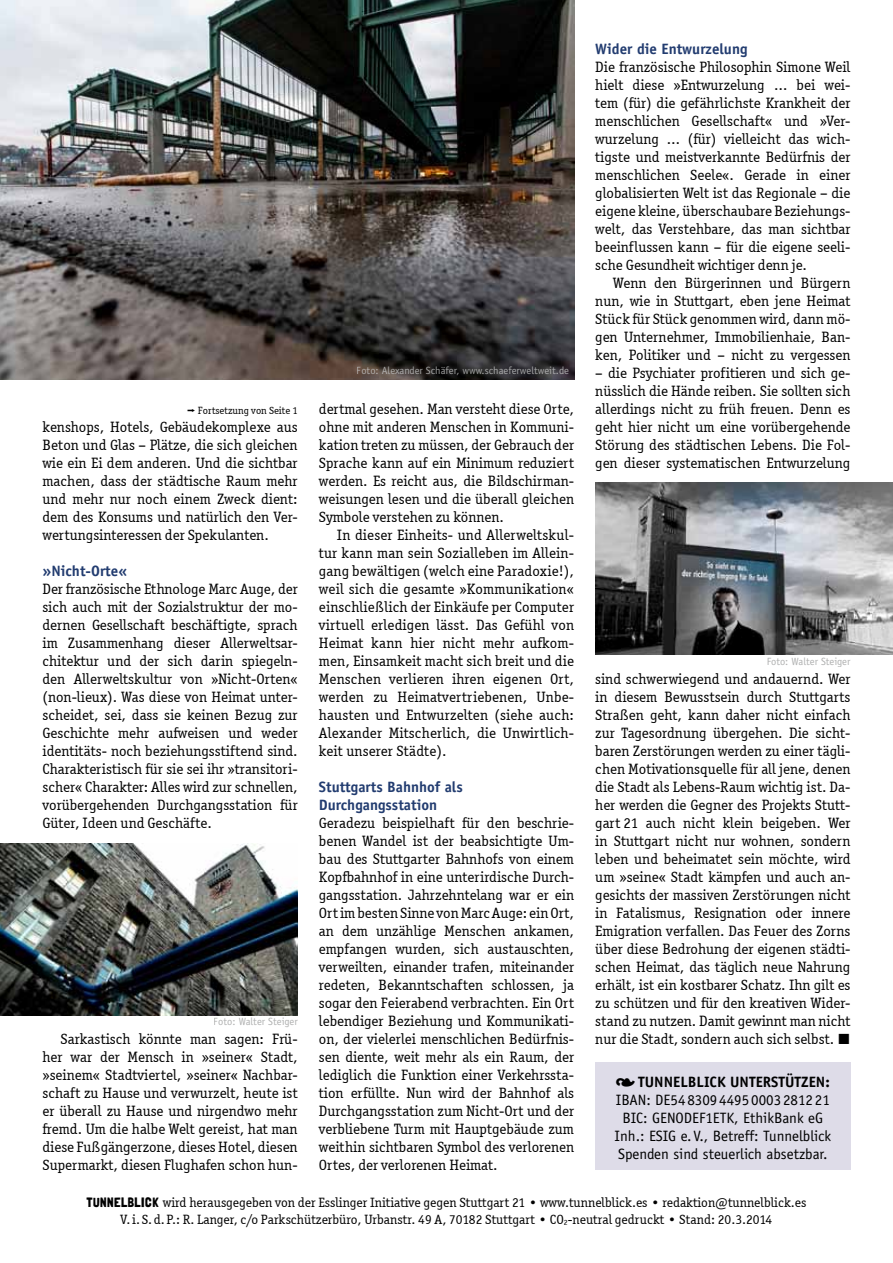
<style>
.page{position:relative;width:893px;height:1263px;background:#fff}
.page>*{position:absolute;margin:0;border:0;box-sizing:border-box;transform-origin:0 0}
.t1{font:15px/18px "Officina Serif ITCTT Book";color:#000;text-align:justify}
.t2{font:15px/18px "Officina Sans Std";color:#000;text-align:center}
.t3{font:700 15px/18px "Officina Sans Std";color:#223c70}
.t4{font:700 15px "Officina Sans Std";color:#000}
.t5{font:13.5px/16.2px "Officina Serif ITCTT Book";color:#000;text-align:center}
.t6{font:10.5px "Officina Sans Std";color:#c5c6c6}
.t7{font:10.5px "Officina Sans Std";color:#9c9d9d}
.t8{font:10.5px "Officina Serif ITCTT Book";color:#000}
.s1{font-family:"The Sans Black Expert"}
.s2{font-family:"The Sans Black Expert";font-weight:400}
.s3{font-family:"Londrina Solid"}
</style>
<div class="page">
<div style="left:595px;top:1062px;width:255px;height:108px;background:#dedce8"></div>
<img style="left:595px;top:482px;width:298px;height:173px">
<img style="left:0;top:843px;width:298px;height:173px">
<img style="left:0;top:0;width:574px;height:380px">
<p class="t8" style="left:198px;top:404px;width:101px">Fortsetzung von Seite 1</p>
<p class="t1" style="left:43px;top:418px;width:257px">kenshops, Hotels, Gebäudekomplexe aus Beton und Glas – Plätze, die sich gleichen wie ein Ei dem anderen. Und die sichtbar machen, dass der städtische Raum mehr und mehr nur noch einem Zweck dient: dem des Konsums und natürlich den Ver&shy;wertungsinteressen der Spekulanten.</p>
<p class="t3" style="left:43px;top:562px;width:86px">»Nicht-Orte«</p>
<p class="t1" style="left:43px;top:580px;width:257px">Der französische Ethnologe Marc Auge, der sich auch mit der Sozialstruktur der mo&shy;dernen Gesellschaft beschäftigte, sprach im Zusammenhang dieser Allerweltsar&shy;chitektur und der sich darin spiegeln&shy;den Allerweltskultur von »Nicht-Orten« (non-lieux). Was diese von Heimat unter&shy;scheidet, sei, dass sie keinen Bezug zur Geschichte mehr aufweisen und weder identitäts- noch beziehungsstiftend sind.<br>Charakteristisch für sie sei ihr »transitori&shy;scher« Charakter: Alles wird zur schnellen, vorübergehenden Durchgangsstation für Güter, Ideen und Geschäfte.</p>
<p class="t7" style="left:214px;top:1016px;width:85px">Foto: Walter Steiger</p>
<p class="t1" style="left:43px;top:1030px;width:257px;text-indent:18px">Sarkastisch könnte man sagen: Frü&shy;her war der Mensch in »seiner« Stadt, »seinem« Stadtviertel, »seiner« Nachbar&shy;schaft zu Hause und verwurzelt, heute ist er überall zu Hause und nirgendwo mehr fremd. Um die halbe Welt gereist, hat man diese Fußgängerzone, dieses Hotel, diesen Supermarkt, diesen Flughafen schon hun-</p>
<p class="t6" style="left:357px;top:364px;width:214px">Foto: Alexander Schäfer, www.schaeferweltweit.de</p>
<p class="t1" style="left:319px;top:400px;width:257px">dertmal gesehen. Man versteht diese Orte, ohne mit anderen Menschen in Kommuni&shy;kation treten zu müssen, der Gebrauch der Sprache kann auf ein Minimum reduziert werden. Es reicht aus, die Bildschirman&shy;weisungen lesen und die überall gleichen Symbole verstehen zu können.</p>
<p class="t1" style="left:319px;top:526px;width:257px;text-indent:18px">In dieser Einheits- und Allerweltskul&shy;tur kann man sein Sozialleben im Allein&shy;gang bewältigen (welch eine Paradoxie!), weil sich die gesamte »Kommunikation« einschließlich der Einkäufe per Computer virtuell erledigen lässt. Das Gefühl von Heimat kann hier nicht mehr aufkom&shy;men, Einsamkeit macht sich breit und die Menschen verlieren ihren eigenen Ort, werden zu Heimatvertriebenen, Unbe&shy;hausten und Entwurzelten (siehe auch:<br>Alexander Mitscherlich, die Unwirtlich&shy;keit unserer Städte).</p>
<p class="t3" style="left:319px;top:778px;width:145px">Stuttgarts Bahnhof als<br>Durchgangsstation</p>
<p class="t1" style="left:319px;top:814px;width:257px">Geradezu beispielhaft für den beschrie&shy;benen Wandel ist der beabsichtigte Um&shy;bau des Stuttgarter Bahnhofs von einem Kopfbahnhof in eine unterirdische Durch&shy;gangsstation. Jahrzehntelang war er ein Ort im besten Sinne von Marc Auge: ein Ort, an dem unzählige Menschen ankamen, empfangen wurden, sich austauschten, verweilten, einander trafen, miteinander redeten, Bekanntschaften schlossen, ja sogar den Feierabend verbrachten. Ein Ort lebendiger Beziehung und Kommunikati&shy;on, der vielerlei menschlichen Bedürfnis&shy;sen diente, weit mehr als ein Raum, der lediglich die Funktion einer Verkehrssta&shy;tion erfüllte. Nun wird der Bahnhof als Durchgangsstation zum Nicht-Ort und der verbliebene Turm mit Hauptgebäude zum weithin sichtbaren Symbol des verlorenen Ortes, der verlorenen Heimat.</p>
<p class="t3" style="left:595px;top:40px;width:154px">Wider die Entwurzelung</p>
<p class="t1" style="left:595px;top:58px;width:257px">Die französische Philosophin Simone Weil hielt diese »Entwurzelung … bei wei&shy;tem (für) die gefährlichste Krankheit der menschlichen Gesellschaft« und »Ver&shy;wurzelung … (für) vielleicht das wich&shy;tigste und meistverkannte Bedürfnis der menschlichen Seele«. Gerade in einer globalisierten Welt ist das Regionale – die eigene kleine, überschaubare Beziehungs&shy;welt, das Verstehbare, das man sichtbar beeinflussen kann – für die eigene seeli&shy;sche Gesundheit wichtiger denn je.</p>
<p class="t1" style="left:595px;top:274px;width:257px;text-indent:18px">Wenn den Bürgerinnen und Bürgern nun, wie in Stuttgart, eben jene Heimat Stück für Stück genommen wird, dann mö&shy;gen Unternehmer, Immobilienhaie, Ban&shy;ken, Politiker und – nicht zu vergessen</p>
<p class="t1" style="left:595px;top:364px;width:257px">– die Psychiater profitieren und sich ge&shy;nüsslich die Hände reiben. Sie sollten sich allerdings nicht zu früh freuen. Denn es geht hier nicht um eine vorübergehende Störung des städtischen Lebens. Die Fol&shy;gen dieser systematischen Entwurzelung</p>
<p class="t7" style="left:767px;top:655px;width:85px">Foto: Walter Steiger</p>
<p class="t1" style="left:595px;top:670px;width:257px">sind schwerwiegend und andauernd. Wer in diesem Bewusstsein durch Stuttgarts Straßen geht, kann daher nicht einfach zur Tagesordnung übergehen. Die sicht&shy;baren Zerstörungen werden zu einer tägli&shy;chen Motivationsquelle für all jene, denen die Stadt als Lebens-Raum wichtig ist. Da&shy;her werden die Gegner des Projekts Stutt&shy;gart 21 auch nicht klein beigeben. Wer in Stuttgart nicht nur wohnen, sondern leben und beheimatet sein möchte, wird um »seine« Stadt kämpfen und auch an&shy;gesichts der massiven Zerstörungen nicht in Fatalismus, Resignation oder innere Emigration verfallen. Das Feuer des Zorns über diese Bedrohung der eigenen städti&shy;schen Heimat, das täglich neue Nahrung erhält, ist ein kostbarer Schatz. Ihn gilt es zu schützen und für den kreativen Wider&shy;stand zu nutzen. Damit gewinnt man nicht nur die Stadt, sondern auch sich selbst. <span class="s1">ó</span></p>
<p class="t4" style="left:616px;top:1072px;width:38px"><span class="s2">Ã</span>Tunnelbli</p>
<p class="t4" style="left:710px;top:1072px;width:71px">ck Unterstützen</p>
<p class="t4" style="left:825px;top:1072px;width:6px">:</p>
<p class="t2" style="left:615px;top:1091px;width:218px">IBAN: DE54830944950003281221<br>BIC: GENODEF1ETK, EthikBank eG Inh.: ESIG e. V., Betreff: Tunnelblick Spenden sind steuerlich absetzbar.</p>
<p class="t5" style="left:87px;top:1194px;width:721px"><span class="s3">TUNN ELBLICK</span> wird herausgegeben von der Esslinger Initiative gegen Stuttgart 21 • www.tunnelblick.es • redaktion@tunnelblick.es<br>V.i. S.d. P.: R. Langer, c/o Parkschützerbüro, Urbanstr. 49 A, 70182 Stuttgart • CO<sub>2</sub>-neutral gedruckt • Stand: 20.3.2014</p>
</div>
